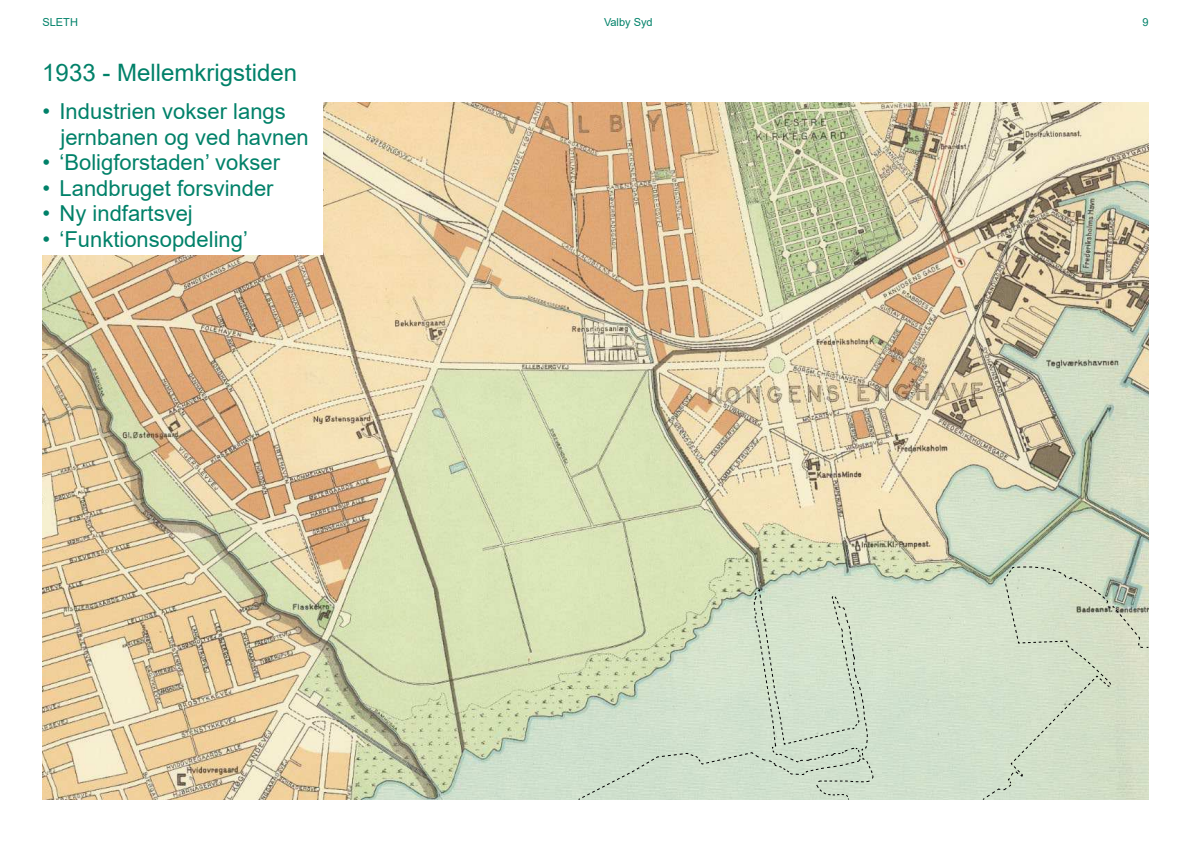
<style>
.page{position:relative;width:1191px;height:842px;background:#fff}
.page>*{position:absolute;margin:0;border:0;box-sizing:border-box;transform-origin:0 0}
.t1{font:24px "Arial";color:#008169}
.t2{font:22px/25.5px "Arial";color:#008169}
.t3{font:11px "Arial";color:#008169}
</style>
<div class="page">
<img style="left:43px;top:102px;width:1105px;height:697px">
<svg style="left:577px;top:588px;width:296px;height:212px"></svg>
<svg style="left:982px;top:566px;width:167px;height:234px"></svg>
<div style="left:42px;top:98px;width:281px;height:157px;background:#fff"></div>
<p class="t3" style="left:43px;top:17px;width:37px">SLETH</p>
<p class="t3" style="left:604px;top:17px;width:50px">Valby Syd</p>
<p class="t3" style="left:1142px;top:17px;width:8px">9</p>
<p class="t1" style="left:42px;top:63px;width:256px">1933 - Mellemkrigstiden</p>
<p class="t2" style="left:61px;top:100px;width:250px;text-indent:-18px">• Industrien vokser langs jernbanen og ved havnen</p>
<p class="t2" style="left:43px;top:151px;width:239px">• ‘Boligforstaden’ vokser</p>
<p class="t2" style="left:43px;top:177px;width:232px">• Landbruget forsvinder</p>
<p class="t2" style="left:43px;top:203px;width:152px">• Ny indfartsvej</p>
<p class="t2" style="left:43px;top:228px;width:207px">• ‘Funktionsopdeling’</p>
</div>
